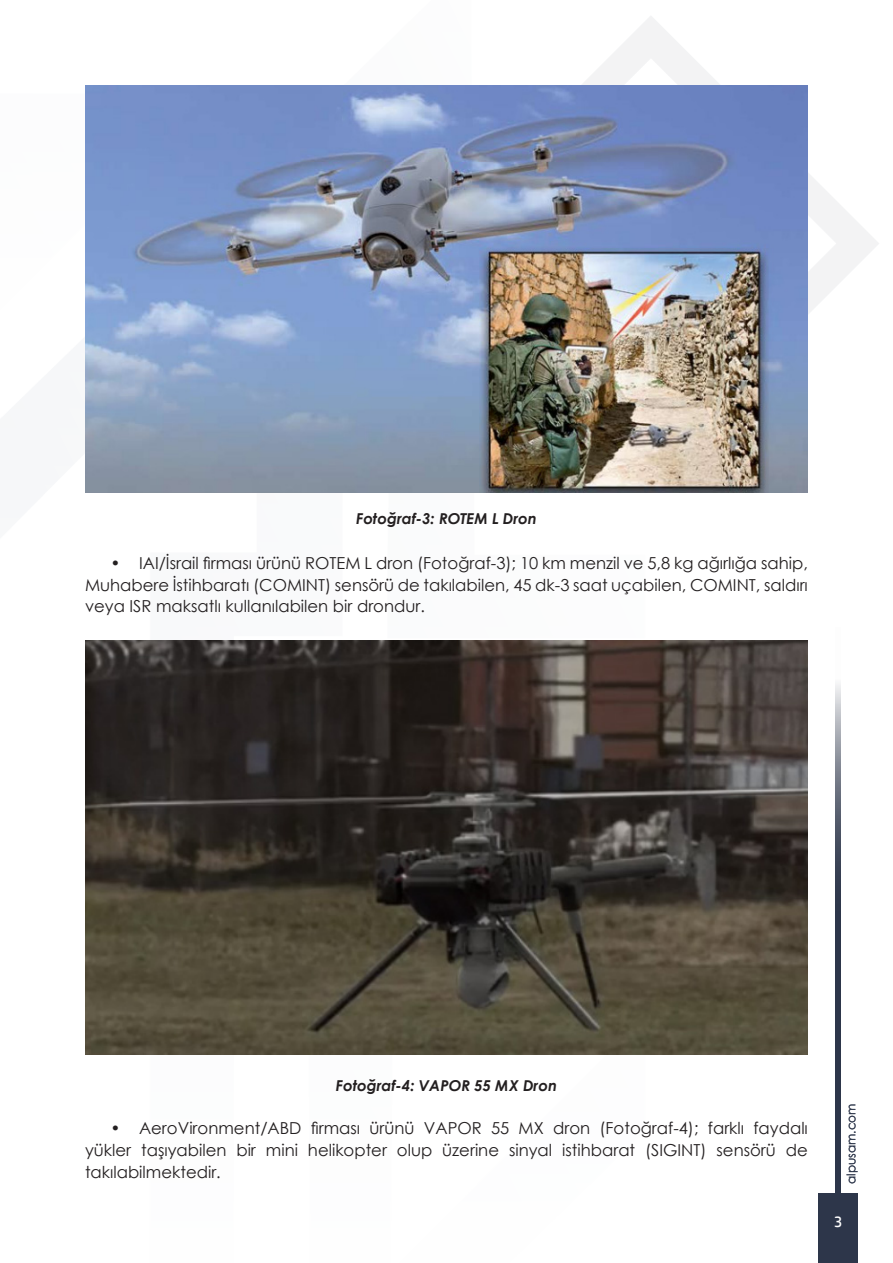
<style>
.page{position:relative;width:893px;height:1263px;background:#fff}
.page>*{position:absolute;margin:0;border:0;box-sizing:border-box;transform-origin:0 0}
.t1{font:16.5px/21.8px "Century Gothic";color:#231f20;text-align:justify}
.t2{font:15.75px "HP Simplified";color:#fff}
.t3{font:italic 700 15px "Century Gothic";color:#231f20}
.t4{font:12px "Century Gothic";color:#2d364a}
</style>
<div class="page">
<div style="left:819px;top:1193px;width:39px;height:70px;background:#2d364a"></div>
<svg style="left:836px;top:684px;width:5px;height:509px;background:#4c5465"></svg>
<img style="left:85px;top:85px;width:723px;height:407px">
<img style="left:85px;top:640px;width:723px;height:414px">
<p class="t3" style="left:356px;top:507px;width:182px">Fotoğraf-3: ROTEM L Dron</p>
<p class="t1" style="left:85px;top:552px;width:724px;text-indent:26px">• IAI/İsrail firması ürünü ROTEM L dron (Fotoğraf-3); 10 km menzil ve 5,8 kg ağırlığa sahip, Muhabere İstihbaratı (COMINT) sensörü de takılabilen, 45 dk-3 saat uçabilen, COMINT, saldırı veya ISR maksatlı kullanılabilen bir drondur.</p>
<p class="t3" style="left:336px;top:1074px;width:223px">Fotoğraf-4: VAPOR 55 MX Dron</p>
<p class="t1" style="left:85px;top:1117px;width:724px;text-indent:26px">• AeroVironment/ABD firması ürünü VAPOR 55 MX dron (Fotoğraf-4); farklı faydalı yükler taşıyabilen bir mini helikopter olup üzerine sinyal istihbarat (SIGINT) sensörü de takılabilmektedir.</p>
<p class="t4" style="left:843px;top:1184px;width:82px;rotate:-90deg">alpusam.com</p>
<p class="t2" style="left:834px;top:1212px;width:10px">3</p>
</div>
